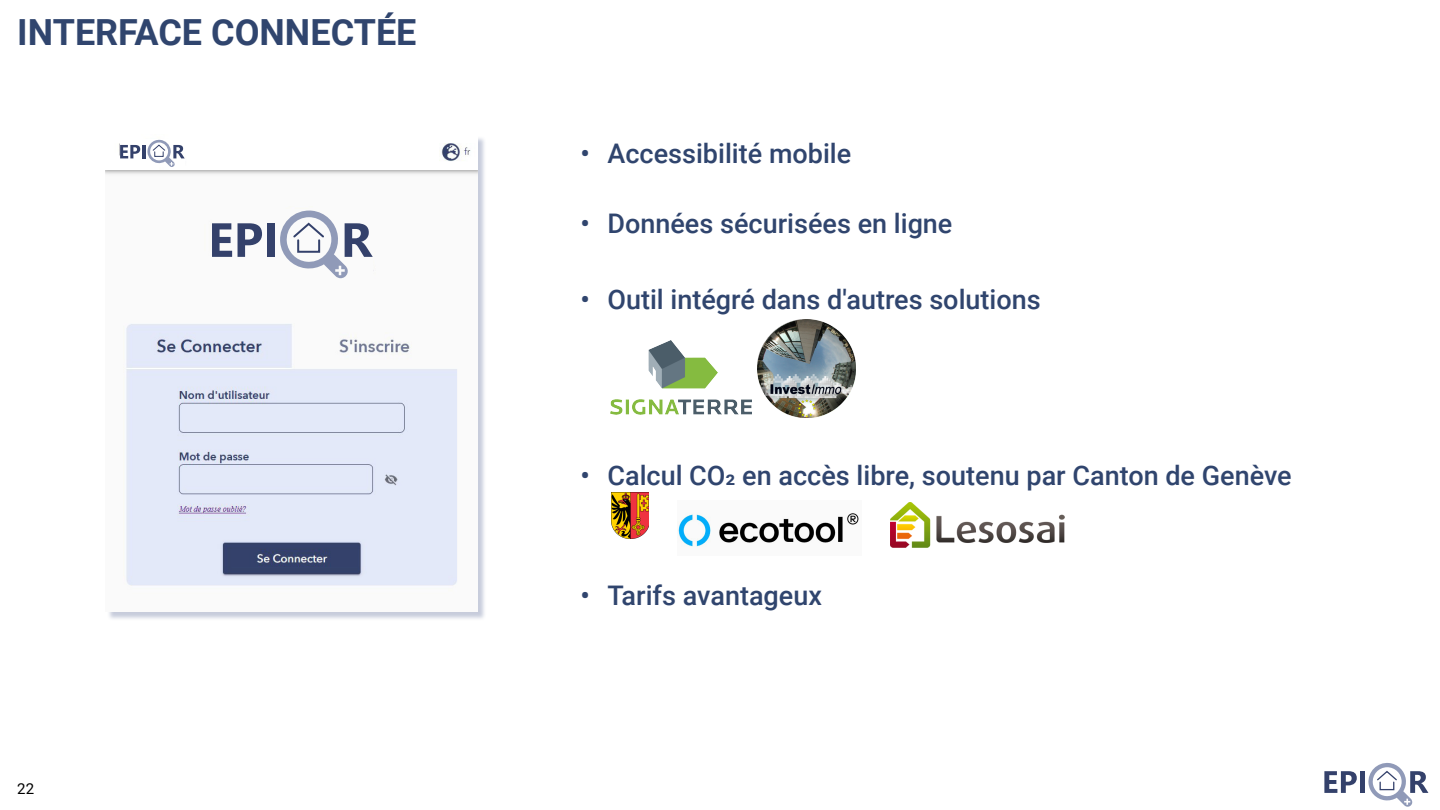
<style>
.page{position:relative;width:1440px;height:810px;background:#fff}
.page>*{position:absolute;margin:0;border:0;box-sizing:border-box;transform-origin:0 0}
.t1{font:700 36px "Roboto";color:#30456e}
.t2{font:500 27px "Roboto";color:#30456e}
.t3{font:15px "Roboto";color:#000}
</style>
<div class="page">
<svg style="left:1324px;top:771px;width:33px;height:22px"></svg>
<div style="left:1360px;top:771px;width:5px;height:22px;background:#34416b"></div>
<svg style="left:1368px;top:763px;width:60px;height:44px"></svg>
<div style="left:1380px;top:782px;width:14px;height:8px;border:1px solid #34416b"></div>
<div style="left:107px;top:136px;width:379px;height:485px;background:#8f99b8;opacity:.5"></div>
<img style="left:105px;top:136px;width:372px;height:476px">
<img style="left:610px;top:340px;width:142px;height:75px">
<img style="left:758px;top:320px;width:97px;height:97px">
<img style="left:678px;top:513px;width:181px;height:34px">
<img style="left:891px;top:503px;width:173px;height:44px">
<img style="left:611px;top:492px;width:37px;height:46px">
<div style="left:212px;top:209px;width:161px;height:69px;background:#fafafa"></div>
<svg style="left:212px;top:223px;width:20px;height:34px"></svg>
<svg style="left:238px;top:223px;width:24px;height:34px"></svg>
<div style="left:267px;top:223px;width:8px;height:34px;background:#34416b"></div>
<svg style="left:280px;top:210px;width:93px;height:68px"></svg>
<div style="left:297px;top:239px;width:23px;height:14px;border:2px solid #34416b"></div>
<svg style="left:120px;top:139px;width:65px;height:28px"></svg>
<div style="left:154px;top:151px;width:10px;height:6px;border:1px solid #34416b"></div>
<p class="t1" style="left:17px;top:7px;width:401px">INTERFACE CONNECTÉE</p>
<p class="t3" style="left:17px;top:778px;width:18px">22</p>
<p class="t2" style="left:580px;top:134px;width:272px">• Accessibilité mobile</p>
<p class="t2" style="left:580px;top:204px;width:374px">• Données sécurisées en ligne</p>
<p class="t2" style="left:580px;top:281px;width:462px">• Outil intégré dans d'autres solutions</p>
<p class="t2" style="left:580px;top:457px;width:713px">• Calcul CO2 en accès libre, soutenu par Canton de Genève</p>
<p class="t2" style="left:580px;top:576px;width:243px">• Tarifs avantageux</p>
</div>
